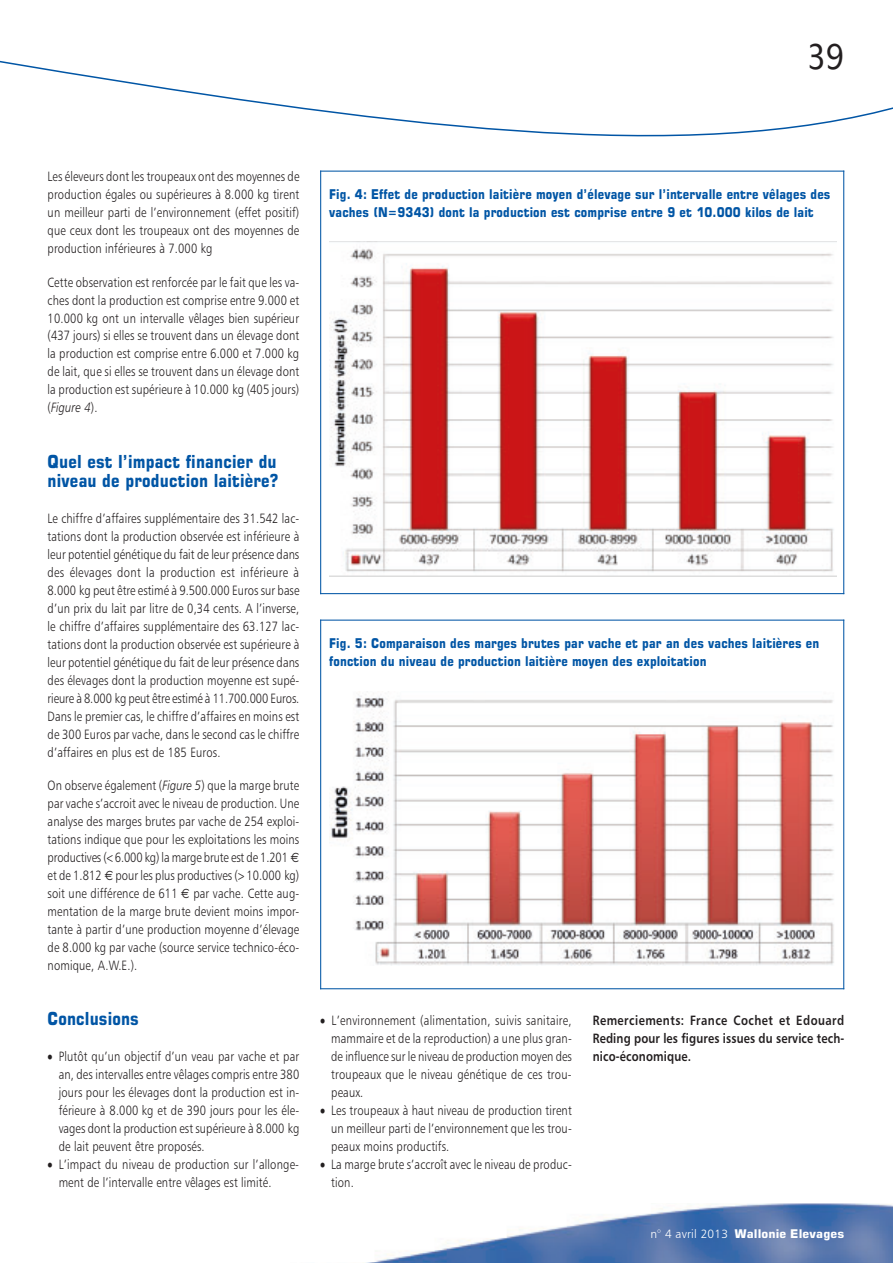
<style>
.page{position:relative;width:893px;height:1263px;background:#fff}
.page>*{position:absolute;margin:0;border:0;box-sizing:border-box;transform-origin:0 0}
.t1{font:500 35.85px "Mixage IT Cby BT";color:#231f20;scale:.83 1}
.t2{font:700 18px/19.5px "Square 721 BT";letter-spacing:.015em;color:#0155a5;scale:.83 1}
.t3{font:13.5px/18px "Humanist 777 BT Light B";letter-spacing:.015em;color:#231f20;text-align:justify;scale:.83 1}
.t4{font:700 13.5px/18px "Square 721 BT";letter-spacing:.015em;color:#0155a5;scale:.84 1}
.t5{font:13.5px/18px "Humanist 777 BT Bold B";letter-spacing:.015em;color:#231f20;text-align:justify;scale:.83 1}
.t6{font:13.5px "Humanist 777 BT Light Italic B";letter-spacing:.015em;color:#231f20;scale:.83 1}
.t7{font:700 12px "Square 721 BT";letter-spacing:.015em;color:#fff}
.s1{font-family:"Humanist 777 BT Light B"}
.s2{font-family:"Humanist 777 BT Light Italic B"}
.s3{font-family:"Euro Sans"}
.s4{font-family:"Humanist 777 BT Light B";font-weight:400}
</style>
<div class="page">
<svg style="left:0;top:60px;width:892px;height:76px"></svg>
<img style="left:366px;top:1203px;width:526px;height:60px">
<hr style="left:320px;top:171px;width:1px;height:423px;background:#0155a5">
<hr style="left:320px;top:171px;width:524px;height:1px;background:#0155a5">
<hr style="left:843px;top:171px;width:1px;height:423px;background:#0155a5">
<hr style="left:320px;top:593px;width:524px;height:1px;background:#0155a5">
<img style="left:329px;top:241px;width:507px;height:336px">
<hr style="left:320px;top:620px;width:1px;height:369px;background:#0155a5">
<hr style="left:320px;top:620px;width:524px;height:1px;background:#0155a5">
<hr style="left:843px;top:620px;width:1px;height:369px;background:#0155a5">
<hr style="left:320px;top:988px;width:524px;height:1px;background:#0155a5">
<img style="left:329px;top:693px;width:505px;height:273px">
<h1 class="t1" style="left:807px;top:44px;width:46px">39</h1>
<p class="t3" style="left:48px;top:169px;width:305px">Les éleveurs dont les troupeaux ont des moyennes de production égales ou supérieures à 8.000 kg tirent un meilleur parti de l’environnement (effet positif) que ceux dont les troupeaux ont des moyennes de production inférieures à 7.000 kg</p>
<p class="t3" style="left:48px;top:274px;width:305px">Cette observation est renforcée par le fait que les va&shy;ches dont la production est comprise entre 9.000 et 10.000 kg ont un intervalle vêlages bien supérieur (437 jours) si elles se trouvent dans un élevage dont la production est comprise entre 6.000 et 7.000 kg de lait, que si elles se trouvent dans un élevage dont la production est supérieure à 10.000 kg (405 jours)</p>
<p class="t6" style="left:48px;top:402px;width:62px"><span class="s1">(</span>Figure 4<span class="s1">).</span></p>
<h2 class="t2" style="left:48px;top:453px;width:280px">Quel est l’impact financier du niveau de production laitière?</h2>
<p class="t3" style="left:48px;top:511px;width:305px">Le chiffre d’affaires supplémentaire des 31.542 lac&shy;tations dont la production observée est inférieure à leur potentiel génétique du fait de leur présence dans des élevages dont la production est inférieure à 8.000 kg peut être estimé à 9.500.000 Euros sur base d’un prix du lait par litre de 0,34 cents. A l’inverse, le chiffre d’affaires supplémentaire des 63.127 lac&shy;tations dont la production observée est supérieure à leur potentiel génétique du fait de leur présence dans des élevages dont la production moyenne est supé&shy;rieure à 8.000 kg peut être estimé à 11.700.000 Euros.<br>Dans le premier cas, le chiffre d’affaires en moins est de 300 Euros par vache, dans le second cas le chiffre d’affaires en plus est de 185 Euros.</p>
<p class="t3" style="left:48px;top:778px;width:305px">On observe également (<span class="s2">Figure 5</span>) que la marge brute par vache s’accroit avec le niveau de production. Une analyse des marges brutes par vache de 254 exploi&shy;tations indique que pour les exploitations les moins productives ( 6.000 kg) la marge brute est de 1.201 <span class="s3">€ </span>et de 1.812 <span class="s3">€</span> pour les plus productives ( 10.000 kg) soit une différence de 611 <span class="s3">€</span> par vache. Cette aug&shy;mentation de la marge brute devient moins impor&shy;tante à partir d’une production moyenne d’élevage de 8.000 kg par vache (source service technico-éco&shy;nomique, A.W.E.).</p>
<h2 class="t2" style="left:48px;top:1011px;width:111px">Conclusions</h2>
<p class="t3" style="left:59px;top:1049px;width:291px;text-indent:-11px">• Plutôt qu’un objectif d’un veau par vache et par an, des intervalles entre vêlages compris entre 380 jours pour les élevages dont la production est in&shy;férieure à 8.000 kg et de 390 jours pour les éle&shy;vages dont la production est supérieure à 8.000 kg de lait peuvent être proposés.</p>
<p class="t3" style="left:59px;top:1156px;width:291px;text-indent:-11px">• L’impact du niveau de production sur l’allonge&shy;ment de l’intervalle entre vêlages est limité.</p>
<p class="t4" style="left:329px;top:186px;width:598px">Fig. 4: Effet de production laitière moyen d’élevage sur l’intervalle entre veˆlages des vaches (N=9343) dont la production est comprise entre 9 et 10.000 kilos de lait</p>
<p class="t4" style="left:329px;top:635px;width:585px">Fig. 5: Comparaison des marges brutes par vache et par an des vaches laitières en fonction du niveau de production laitière moyen des exploitation</p>
<p class="t3" style="left:331px;top:1013px;width:291px;text-indent:-11px">• L’environnement (alimentation, suivis sanitaire, mammaire et de la reproduction) a une plus gran&shy;de influence sur le niveau de production moyen des troupeaux que le niveau génétique de ces trou&shy;peaux.</p>
<p class="t3" style="left:331px;top:1102px;width:291px;text-indent:-11px">• Les troupeaux à haut niveau de production tirent un meilleur parti de l’environnement que les trou&shy;peaux moins productifs.</p>
<p class="t3" style="left:331px;top:1156px;width:291px;text-indent:-11px">• La marge brute s’accroît avec le niveau de produc&shy;tion.</p>
<p class="t5" style="left:592px;top:1013px;width:305px">Remerciements: France Cochet et Edouard Reding pour les figures issues du service tech&shy;nico-économique.</p>
<p class="t7" style="left:650px;top:1229px;width:195px"><span class="s4">n° 4 avril 2013</span> Wallonie Elevages</p>
</div>
